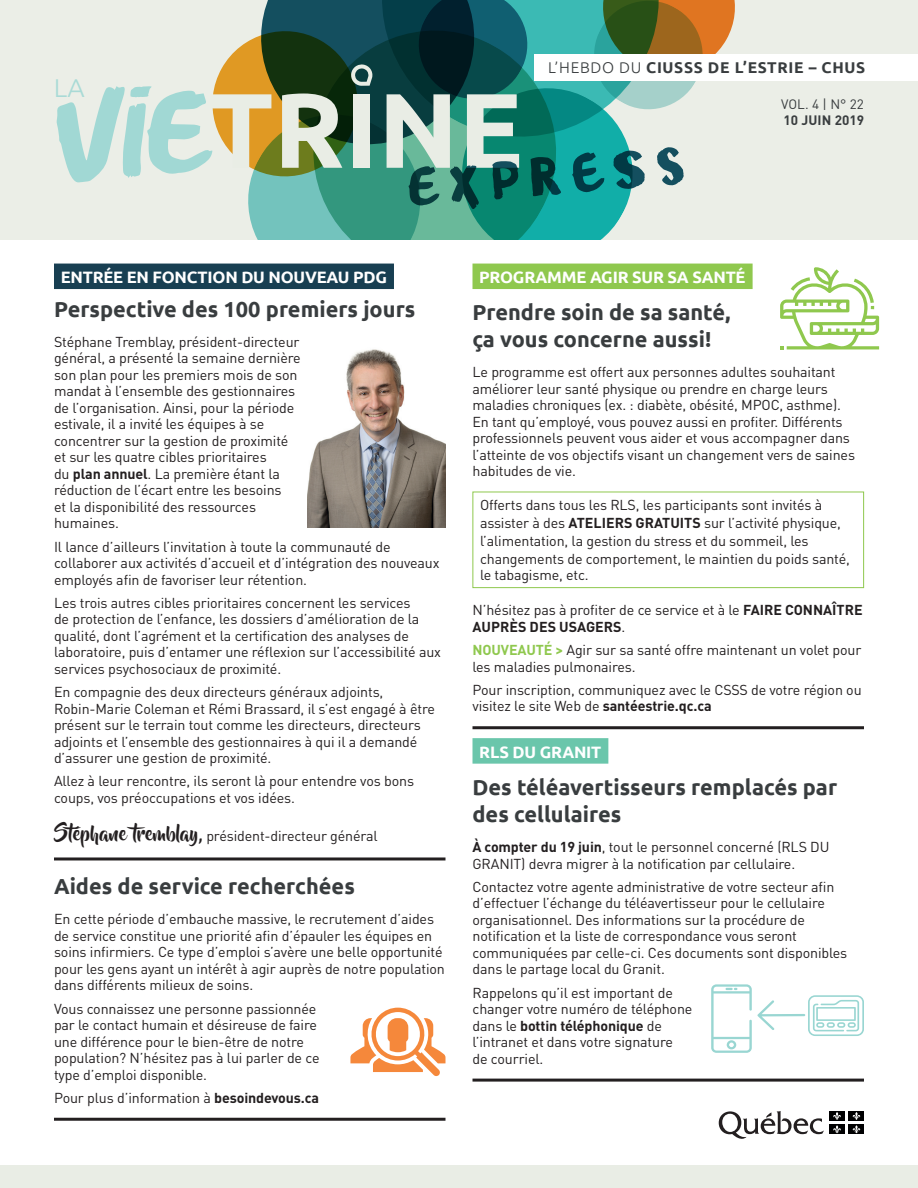
<style>
.page{position:relative;width:918px;height:1188px;background:#fff}
.page>*{position:absolute;margin:0;border:0;box-sizing:border-box;transform-origin:0 0}
.t1{font:300 25.8px "Ubuntu";color:rgb(153 214 210/.9);scale:1.05 1}
.t2{font:700 21.75px/27px "Ubuntu";color:#393d3f}
.t3{font:700 16.5px "Ubuntu";letter-spacing:-.015em;color:#fff}
.t4{font:700 15.6px "Ubuntu";letter-spacing:.045em;color:#393d3f}
.t5{font:14.25px/16.5px "DIN Pro";letter-spacing:-.01em;color:#231f20}
.t6{font:13.5px "DIN Pro";color:#393d3f}
.t7{font:700 13.5px "DIN Pro";color:#393d3f}
.s1{font-weight:300}
.s2{font-weight:700}
.s3{font-family:"Beyond The Mountains";font-size:19.5px}
.s4{font-weight:700;color:#8fc84e}
</style>
<div class="page">
<div style="left:54px;top:264px;width:340px;height:25px;background:#183f52"></div>
<hr style="left:54px;top:857px;width:392px;height:3px;background:#231f20">
<hr style="left:54px;top:1118px;width:392px;height:3px;background:#231f20">
<div style="left:0;top:1165px;width:918px;height:23px;background:#e9ede5"></div>
<svg style="left:719px;top:1111px;width:105px;height:28px"></svg>
<div style="left:830px;top:1111px;width:15px;height:9px;background:#000001"></div>
<div style="left:849px;top:1111px;width:15px;height:9px;background:#000001"></div>
<div style="left:830px;top:1125px;width:15px;height:9px;background:#000001"></div>
<svg style="left:833px;top:1112px;width:8px;height:21px"></svg>
<div style="left:849px;top:1125px;width:15px;height:9px;background:#000001"></div>
<svg style="left:852px;top:1112px;width:8px;height:21px"></svg>
<div style="left:0;top:0;width:918px;height:240px;background:#e9ede5"></div>
<svg style="left:57px;top:0;width:678px;height:240px"></svg>
<div style="left:535px;top:54px;width:383px;height:27px;background:#fff"></div>
<div style="left:472px;top:264px;width:281px;height:25px;background:#8fc84e"></div>
<hr style="left:472px;top:726px;width:392px;height:3px;background:#231f20">
<div style="left:472px;top:738px;width:136px;height:26px;background:#6ac6ab"></div>
<hr style="left:472px;top:1079px;width:392px;height:3px;background:#231f20">
<img style="left:308px;top:349px;width:138px;height:178px">
<svg style="left:350px;top:1008px;width:96px;height:68px"></svg>
<div style="left:472px;top:492px;width:392px;height:96px;border:1px solid #8fc84e"></div>
<svg style="left:711px;top:984px;width:153px;height:69px"></svg>
<svg style="left:780px;top:267px;width:99px;height:82px"></svg>
<h1 class="t1" style="left:53px;top:72px;width:32px">LA</h1>
<p class="t4" style="left:548px;top:58px;width:319px"><span class="s1">L’HEBDO DU</span> CIUSSS DE L’ESTRIE – CHUS</p>
<p class="t6" style="left:781px;top:95px;width:84px">VOL. 4 | N° 22</p>
<p class="t7" style="left:784px;top:111px;width:82px">10 JUIN 2019</p>
<p class="t3" style="left:61px;top:267px;width:328px">ENTRÉE EN FONCTION DU NOUVEAU PDG</p>
<h2 class="t2" style="left:54px;top:295px;width:363px">Perspective des 100 premiers jours</h2>
<p class="t5" style="left:54px;top:333px;width:248px">Stéphane Tremblay, président-directeur général, a présenté la semaine dernière son plan pour les premiers mois de son mandat à l’ensemble des gestionnaires de l’organisation. Ainsi, pour la période estivale, il a invité les équipes à se concentrer sur la gestion de proximité et sur les quatre cibles prioritaires<br>du <span class="s2">plan annuel</span>. La première étant la réduction de l’écart entre les besoins<br>et la disponibilité des ressources humaines.</p>
<p class="t5" style="left:54px;top:538px;width:387px">Il lance d’ailleurs l’invitation à toute la communauté de collaborer aux activités d’accueil et d’intégration des nouveaux employés afin de favoriser leur rétention.</p>
<p class="t5" style="left:54px;top:594px;width:389px">Les trois autres cibles prioritaires concernent les services<br>de protection de l’enfance, les dossiers d’amélioration de la qualité, dont l’agrément et la certification des analyses de laboratoire, puis d’entamer une réflexion sur l’accessibilité aux services psychosociaux de proximité.</p>
<p class="t5" style="left:54px;top:683px;width:382px">En compagnie des deux directeurs généraux adjoints, Robin-Marie Coleman et Rémi Brassard, il s’est engagé à être présent sur le terrain tout comme les directeurs, directeurs adjoints et l’ensemble des gestionnaires à qui il a demandé d’assurer une gestion de proximité.</p>
<p class="t5" style="left:54px;top:772px;width:362px">Allez à leur rencontre, ils seront là pour entendre vos bons coups, vos préoccupations et vos idées.</p>
<p class="t5" style="left:54px;top:827px;width:325px"><span class="s3">Stéphane tremblay,</span> président-directeur général</p>
<h2 class="t2" style="left:54px;top:873px;width:302px">Aides de service recherchées</h2>
<p class="t5" style="left:54px;top:910px;width:392px">En cette période d’embauche massive, le recrutement d’aides de service constitue une priorité afin d’épauler les équipes en soins infirmiers. Ce type d’emploi s’avère une belle opportunité pour les gens ayant un intérêt à agir auprès de notre population dans différents milieux de soins.</p>
<p class="t5" style="left:54px;top:1000px;width:267px">Vous connaissez une personne passionnée par le contact humain et désireuse de faire une différence pour le bien-être de notre population? N’hésitez pas à lui parler de ce type d’emploi disponible.</p>
<p class="t5" style="left:54px;top:1089px;width:267px">Pour plus d’information à <span class="s2">besoindevous.ca</span></p>
<p class="t3" style="left:479px;top:267px;width:268px">PROGRAMME AGIR SUR SA SANTÉ</p>
<h2 class="t2" style="left:472px;top:299px;width:260px">Prendre soin de sa santé, ça vous concerne aussi!</h2>
<p class="t5" style="left:472px;top:364px;width:384px">Le programme est offert aux personnes adultes souhaitant améliorer leur santé physique ou prendre en charge leurs maladies chroniques (ex. : diabète, obésité, MPOC, asthme).<br>En tant qu’employé, vous pouvez aussi en profiter. Différents professionnels peuvent vous aider et vous accompagner dans l’atteinte de vos objectifs visant un changement vers de saines habitudes de vie.</p>
<p class="t5" style="left:480px;top:495px;width:371px;line-height:18px">Offerts dans tous les RLS, les participants sont invités à assister à des <span class="s2">ATELIERS GRATUITS</span> sur l’activité physique, l’alimentation, la gestion du stress et du sommeil, les changements de comportement, le maintien du poids santé,</p>
<p class="t5" style="left:480px;top:567px;width:110px">le tabagisme, etc.</p>
<p class="t5" style="left:472px;top:601px;width:392px">N’hésitez pas à profiter de ce service et à le <span class="s2">FAIRE CONNAÎTRE<br>AUPRÈS DES USAGERS</span>.</p>
<p class="t5" style="left:472px;top:641px;width:390px"><span class="s4">NOUVEAUTÉ &gt;</span> Agir sur sa santé offre maintenant un volet pour les maladies pulmonaires.</p>
<p class="t5" style="left:472px;top:681px;width:391px">Pour inscription, communiquez avec le CSSS de votre région ou visitez le site Web de <span class="s2">santéestrie.qc.ca</span></p>
<p class="t3" style="left:479px;top:742px;width:124px">RLS DU GRANIT</p>
<h2 class="t2" style="left:472px;top:774px;width:366px">Des téléavertisseurs remplacés par des cellulaires</h2>
<p class="t5" style="left:472px;top:838px;width:358px"><span class="s2">À compter du 19 juin</span>, tout le personnel concerné (RLS DU<br>GRANIT) devra migrer à la notification par cellulaire.</p>
<p class="t5" style="left:472px;top:878px;width:376px">Contactez votre agente administrative de votre secteur afin d’effectuer l’échange du téléavertisseur pour le cellulaire organisationnel. Des informations sur la procédure de notification et la liste de correspondance vous seront communiquées par celle-ci. Ces documents sont disponibles dans le partage local du Granit.</p>
<p class="t5" style="left:472px;top:984px;width:221px">Rappelons qu’il est important de changer votre numéro de téléphone dans le <span class="s2">bottin téléphonique</span> de l’intranet et dans votre signature<br>de courriel.</p>
</div>
